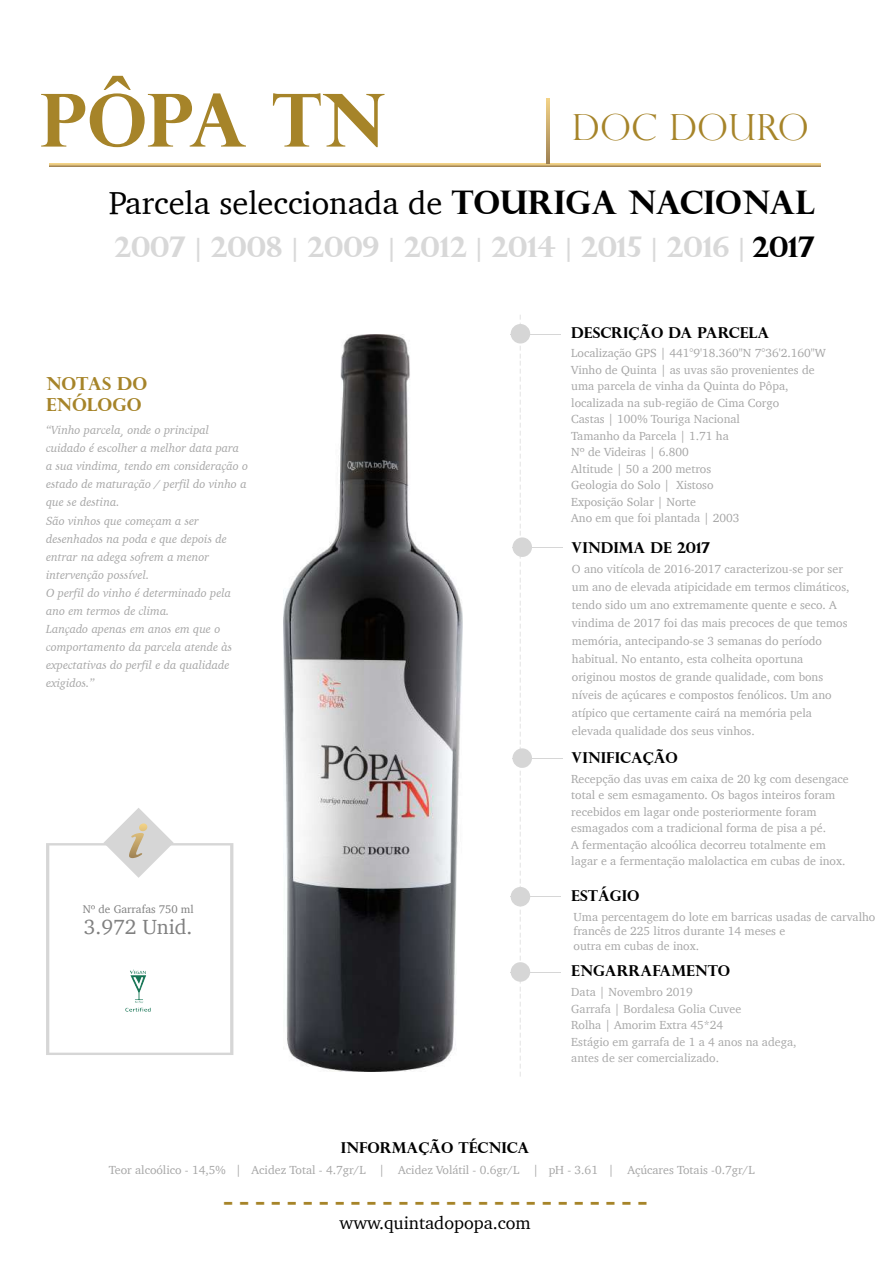
<style>
.page{position:relative;width:893px;height:1263px;background:#fff}
.page>*{position:absolute;margin:0;border:0;box-sizing:border-box;transform-origin:0 0}
.t1{font:700 73.2px "Perpetua Titling";color:#a68429}
.t2{font:300 36px "Perpetua Titling";color:#a68429}
.t3{font:32.55px "Charter";color:#000}
.t4{font:700 29.7px "Perpetua Titling";color:#a68429}
.t5{font:700 28.5px "Perpetua Titling";color:#d8d8d8}
.t6{font:21px "Charter";color:#808080}
.t7{font:18px "Charter";color:#000}
.t8{font:700 18px/21.6px "Perpetua Titling";color:#a68429}
.t9{font:700 15px "Perpetua Titling";color:#000}
.t10{font:12px/16.5px "Charter";color:#a6a6a6}
.t11{font:italic 12px/18px "Charter";color:#a6a6a6}
.t12{font:12px/16.5px "Charter";color:#a8a8a8}
.t13{font:11.4px "Charter";color:#808080}
.t14{font:700 6.75px "Charter";color:#d6d6d6;scale:2.87 1}
.s1{font-family:"Perpetua Titling";font-weight:700}
.s2{color:#000}
.s3{color:#a8a8a8}
</style>
<div class="page">
<img style="left:283px;top:335px;width:180px;height:737px">
<svg style="left:511px;top:324px;width:19px;height:19px"></svg>
<hr style="left:511px;top:334px;width:50px;height:1px;background:#d6d6d6">
<svg style="left:512px;top:537px;width:20px;height:20px"></svg>
<hr style="left:512px;top:547px;width:51px;height:1px;background:#d6d6d6">
<svg style="left:512px;top:748px;width:20px;height:20px"></svg>
<hr style="left:512px;top:758px;width:51px;height:1px;background:#d6d6d6">
<svg style="left:511px;top:887px;width:19px;height:19px"></svg>
<hr style="left:511px;top:897px;width:50px;height:1px;background:#d6d6d6">
<svg style="left:511px;top:962px;width:19px;height:20px"></svg>
<hr style="left:511px;top:972px;width:50px;height:1px;background:#d6d6d6">
<svg style="left:50px;top:164px;width:771px;height:2px"></svg>
<svg style="left:546px;top:98px;width:3px;height:65px"></svg>
<svg style="left:46px;top:808px;width:187px;height:247px"></svg>
<img style="left:120px;top:960px;width:37px;height:62px">
<h1 class="t1" style="left:41px;top:75px;width:346px">PÔPA TN</h1>
<h2 class="t2" style="left:572px;top:105px;width:239px">DOC DOURO</h2>
<h3 class="t3" style="left:109px;top:175px;width:708px">Parcela seleccionada de <span class="s1">TOURIGA NACIONAL</span></h3>
<h3 class="t5" style="left:114px;top:229px;width:702px">2007 | 2008 | 2009 | 2012 | 2014 | 2015 | 2016 | <span class="s2">2017</span></h3>
<h3 class="t8" style="left:46px;top:372px;width:103px">NOTAS DO<br>ENÓLOGO</h3>
<p class="t11" style="left:46px;top:421px;width:204px">“Vinho parcela, onde o principal cuidado é escolher a melhor data para a sua vindima, tendo em consideração o estado de maturação / perfil do vinho a que se destina.<br>São vinhos que começam a ser desenhados na poda e que depois de entrar na adega sofrem a menor intervenção possível.<br>O perfil do vinho é determinado pela ano em termos de clima.<br>Lançado apenas em anos em que o comportamento da parcela atende às expectativas do perfil e da qualidade exigidos.”</p>
<p class="t13" style="left:83px;top:899px;width:112px">Nº de Garrafas 750 ml</p>
<h3 class="t6" style="left:84px;top:909px;width:110px">3.972 Unid.</h3>
<p class="t14" style="left:527px;top:314px;width:267px;rotate:90deg">---------------------------------------------------------------------------------------------------</p>
<p class="t9" style="left:571px;top:324px;width:200px">DESCRIÇÃO DA PARCELA</p>
<p class="t10" style="left:571px;top:345px;width:256px">Localização GPS | 441°9'18.360"N 7°36'2.160"W<br>Vinho de Quinta | as uvas são provenientes de uma parcela de vinha da Quinta do Pôpa, localizada na sub-região de Cima Corgo<br>Castas | <span class="s3">100% Touriga Nacional<br></span>Tamanho da Parcela | 1.71 ha<br>Nº de Videiras | 6.800<br>Altitude | 50 a 200 metros<br>Geologia do Solo | Xistoso<br>Exposição Solar | Norte<br>Ano em que foi plantada | 2003</p>
<p class="t9" style="left:571px;top:538px;width:140px">VINDIMA DE 2017</p>
<p class="t10" style="left:572px;top:559px;width:279px;line-height:18px">O ano vitícola de 2016-2017 caracterizou-se por ser um ano de elevada atipicidade em termos climáticos, tendo sido um ano extremamente quente e seco. A vindima de 2017 foi das mais precoces de que temos memória, antecipando-se 3 semanas do período habitual. No entanto, esta colheita oportuna originou mostos de grande qualidade, com bons níveis de açúcares e compostos fenólicos. Um ano atípico que certamente cairá na memória pela elevada qualidade dos seus vinhos.</p>
<p class="t9" style="left:571px;top:749px;width:108px">VINIFICAÇÃO</p>
<p class="t10" style="left:571px;top:770px;width:279px">Recepção das uvas em caixa de 20 kg com desengace total e sem esmagamento. Os bagos inteiros foram recebidos em lagar onde posteriormente foram esmagados com a tradicional forma de pisa a pé.<br>A fermentação alcoólica decorreu totalmente em lagar e a fermentação malolactica em cubas de inox.</p>
<p class="t9" style="left:571px;top:887px;width:70px">ESTÁGIO</p>
<p class="t10" style="left:574px;top:909px;width:303px;line-height:14.4px">Uma percentagem do lote em barricas usadas de carvalho francês de 225 litros durante 14 meses e<br>outra em cubas de inox.</p>
<p class="t9" style="left:571px;top:962px;width:161px">ENGARRAFAMENTO</p>
<p class="t12" style="left:571px;top:984px;width:227px">Data | Novembro 2019<br>Garrafa | Bordalesa Golia Cuvee<br>Rolha | Amorim Extra 45*24<br>Estágio em garrafa de 1 a 4 anos na adega, antes de ser comercializado.</p>
<p class="t9" style="left:341px;top:1138px;width:190px">INFORMAÇÃO TÉCNICA</p>
<p class="t10" style="left:109px;top:1161px;width:647px">Teor alcoólico - 14,5% | Acidez Total - 4.7gr/L | Acidez Volátil - 0.6gr/L | pH - 3.61 | Açúcares Totais -0.7gr/L</p>
<h3 class="t4" style="left:223px;top:1185px;width:426px">- - - - - - - - - - - - - - - - - - - - - - - - - - -</h3>
<h3 class="t7" style="left:340px;top:1207px;width:193px">www.quintadopopa.com</h3>
</div>
